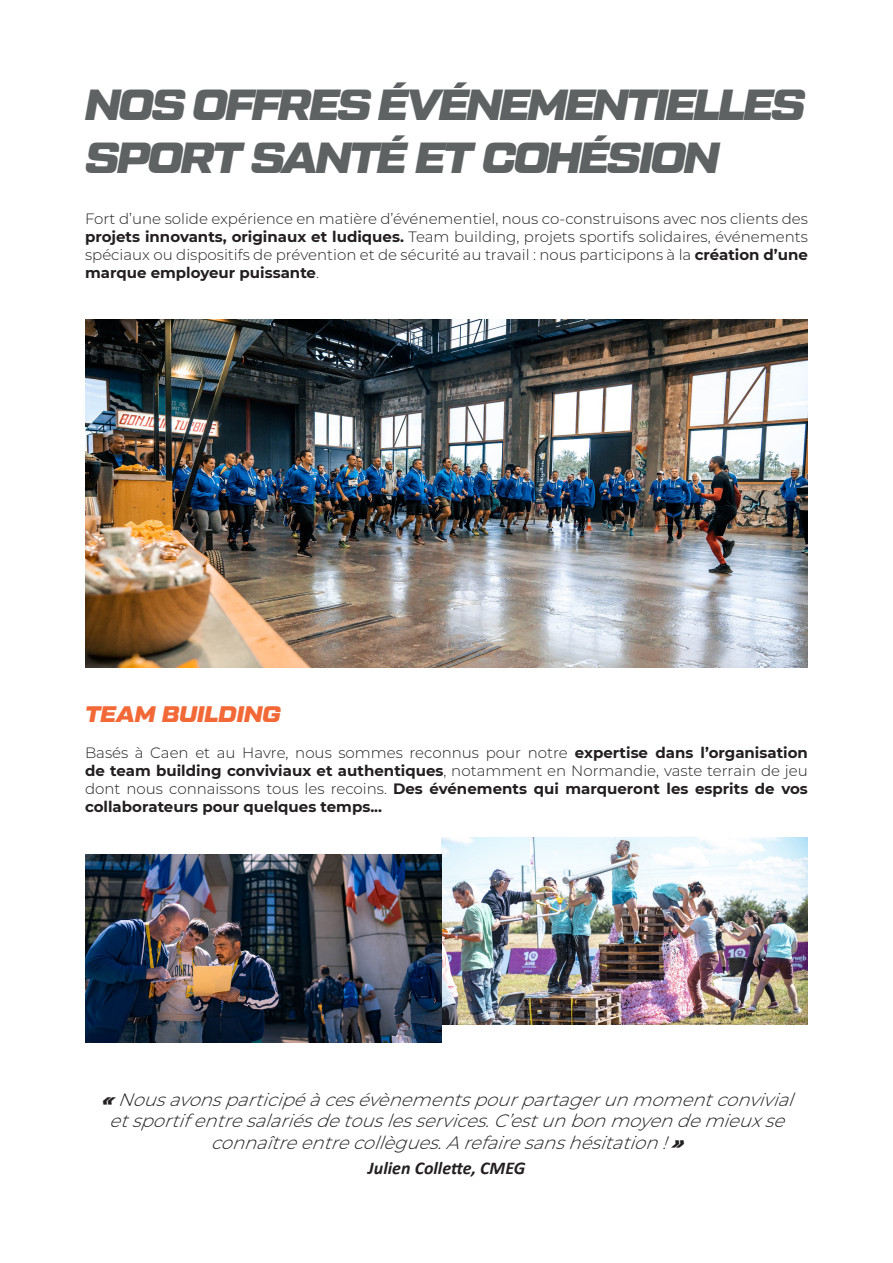
<style>
.page{position:relative;width:893px;height:1263px;background:#fff}
.page>*{position:absolute;margin:0;border:0;box-sizing:border-box;transform-origin:0 0}
.t1{font:italic 900 43.5px/52.2px "Tactic Sans";letter-spacing:-.05em;color:#5f6262}
.t2{font:italic 900 22.5px "Tactic Sans";color:#f26937}
.t3{font:italic 300 18px/21.6px "Montserrat";color:#231f20;text-align:center}
.t4{font:italic 700 18px "Calibri";color:#231f20}
.t5{font:300 15px/18px "Montserrat";color:#231f20;text-align:justify}
.t6{font:700 15px/18px "Montserrat";color:#231f20;text-align:justify}
.s1{font-weight:700}
.s2{font-weight:300}
.s3{font-weight:900}
</style>
<div class="page">
<img style="left:441px;top:837px;width:367px;height:187px">
<img style="left:85px;top:319px;width:723px;height:348px">
<img style="left:85px;top:854px;width:356px;height:189px">
<p class="t1" style="left:85px;top:81px;width:722px">NOS OFFRES ÉVÉNEMENTIELLES<br>SPORT SANTÉ ET COHÉSION</p>
<p class="t5" style="left:85px;top:209px;width:724px">Fort d’une solide expérience en matière d’événementiel, nous co-construisons avec nos clients des <span class="s1">projets innovants, originaux et ludiques.</span> Team building, projets sportifs solidaires, événements spéciaux ou dispositifs de prévention et de sécurité au travail : nous participons à la <span class="s1">création d’une marque employeur puissante</span>.</p>
<p class="t2" style="left:85px;top:703px;width:197px">TEAM BUILDING</p>
<p class="t6" style="left:85px;top:743px;width:724px"><span class="s2">Basés à Caen et au Havre, nous sommes reconnus pour notre</span> expertise dans l’organisation de team building conviviaux et authentiques<span class="s2">, notamment en Normandie, vaste terrain de jeu dont nous connaissons tous les recoins.</span> Des événements qui marqueront les esprits de vos collaborateurs pour quelques temps...</p>
<p class="t3" style="left:101px;top:1088px;width:702px"><span class="s3">«</span>Nousavonsparticipéàcesévènementspourpartagerunmomentconvivial etsportifentresalariésdetouslesservices.C’estunbonmoyendemieuxse connaîtreentrecollègues.Arefairesanshésitation!<span class="s3">»</span></p>
<p class="t4" style="left:368px;top:1155px;width:159px">Julien Collette, CMEG</p>
</div>
